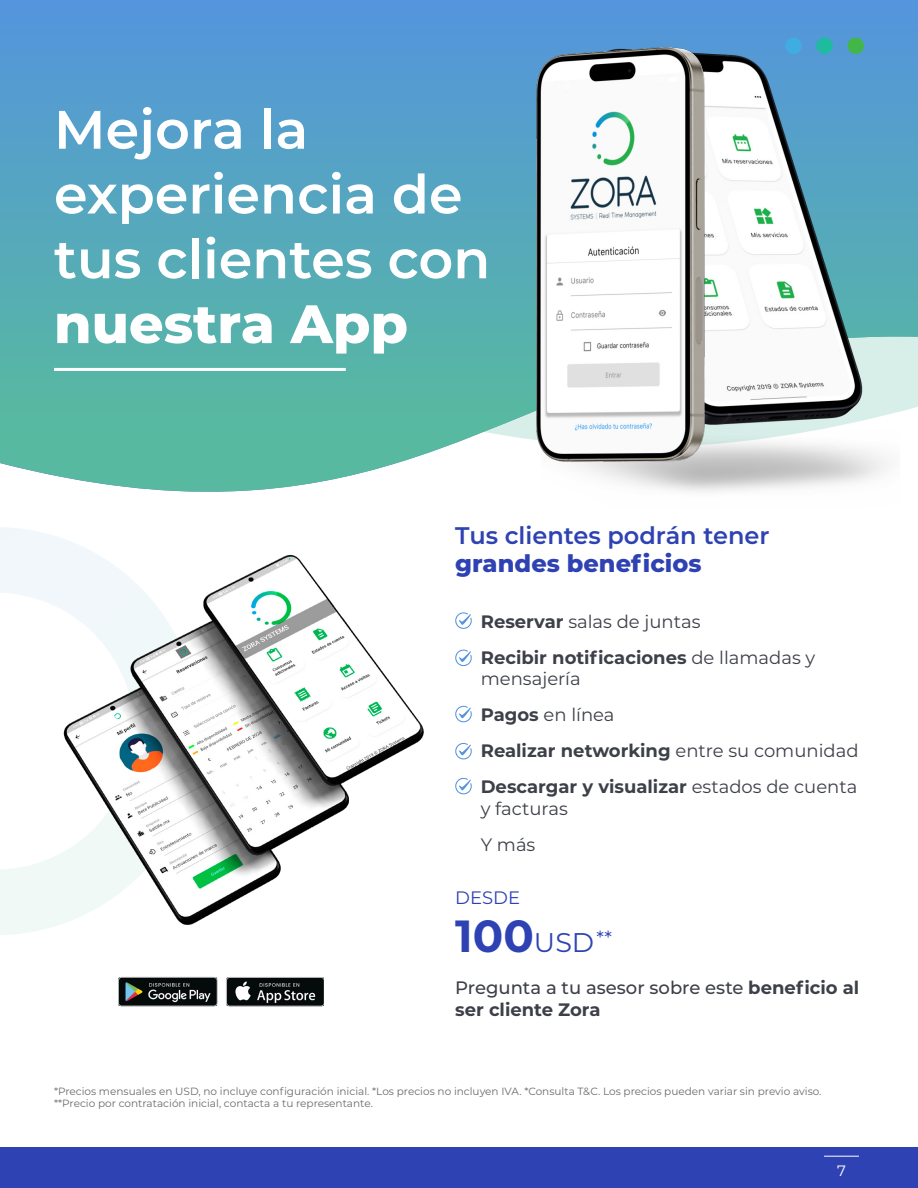
<style>
.page{position:relative;width:918px;height:1188px;background:#fff}
.page>*{position:absolute;margin:0;border:0;box-sizing:border-box;transform-origin:0 0}
.t1{font:600 54px/64.8px "Montserrat";color:#fff}
.t2{font:800 54px "Montserrat";color:#fff}
.t3{font:700 45px "Montserrat";color:#2f42b3}
.t4{font:600 24px "Montserrat";color:#2f42b3}
.t5{font:800 24px "Montserrat";color:#2f42b3}
.t6{font:19.5px "Montserrat";color:#2f42b3}
.t7{font:18px/36px "Montserrat";color:#3d4048}
.t8{font:700 18px/36px "Montserrat";color:#3d4048}
.t9{font:500 18px/21.6px "Montserrat";color:#3d4048}
.t10{font:18px "Montserrat";color:#2f42b3}
.t11{font:15px "Montserrat";color:#fff}
.t12{font:10.5px/12.6px "Montserrat";color:#6c696d}
.s1{font-weight:400}
.s2{font-weight:700}
.s3{font-weight:400;font-size:27px}
</style>
<div class="page">
<svg style="left:0;top:0;width:918px;height:492px;background:#5dabc0"></svg>
<svg style="left:0;top:527px;width:53px;height:408px"></svg>
<img style="left:542px;top:49px;width:358px;height:443px">
<img style="left:536px;top:48px;width:168px;height:414px">
<img style="left:48px;top:536px;width:376px;height:399px">
<div style="left:0;top:1148px;width:918px;height:40px;background:#2f42b3"></div>
<hr style="left:824px;top:1156px;width:35px;height:1px;background:#fff">
<div style="left:785px;top:38px;width:17px;height:16px;background:#40ade2;border-radius:50%"></div>
<div style="left:816px;top:38px;width:17px;height:16px;background:#1fbb9e;border-radius:50%"></div>
<div style="left:848px;top:38px;width:16px;height:16px;background:#42b649;border-radius:50%"></div>
<img style="left:226px;top:977px;width:98px;height:30px">
<img style="left:118px;top:976px;width:100px;height:31px">
<svg style="left:455px;top:612px;width:17px;height:17px"></svg>
<svg style="left:455px;top:650px;width:17px;height:16px"></svg>
<svg style="left:455px;top:706px;width:17px;height:16px"></svg>
<svg style="left:455px;top:743px;width:17px;height:16px"></svg>
<svg style="left:455px;top:778px;width:17px;height:16px"></svg>
<hr style="left:54px;top:368px;width:292px;height:3px;background:#fff">
<h1 class="t1" style="left:54px;top:95px;width:438px">Mejora la experiencia de tus clientes con</h1>
<h1 class="t2" style="left:54px;top:284px;width:356px">nuestra App</h1>
<h3 class="t4" style="left:455px;top:518px;width:316px">Tus clientes podrán tener</h3>
<h3 class="t5" style="left:455px;top:546px;width:248px">grandes beneficios</h3>
<h3 class="t8" style="left:481px;top:603px;width:336px">Reservar <span class="s1">salas de juntas<br></span>Recibir notificaciones <span class="s1">de llamadas y</span></h3>
<h3 class="t7" style="left:481px;top:660px;width:379px">mensajería<br><span class="s2">Pagos</span> en línea<br><span class="s2">Realizar networking</span> entre su comunidad<br><span class="s2">Descargar y visualizar</span> estados de cuenta</h3>
<h3 class="t7" style="left:481px;top:790px;width:89px">y facturas<br>Y más</h3>
<h3 class="t10" style="left:455px;top:885px;width:66px">DESDE</h3>
<h2 class="t3" style="left:455px;top:903px;width:141px">100<span class="s3">USD</span></h2>
<h3 class="t6" style="left:597px;top:925px;width:17px">**</h3>
<h3 class="t9" style="left:455px;top:976px;width:406px">Pregunta a tu asesor sobre este <span class="s2">beneficio al ser cliente Zora</span></h3>
<p class="t12" style="left:54px;top:1084px;width:769px">*Precios mensuales en USD, no incluye configuración inicial. *Los precios no incluyen IVA. *Consulta T&amp;C. Los precios pueden variar sin previo aviso. **Precio por contratación inicial, contacta a tu representante.</p>
<h3 class="t11" style="left:837px;top:1160px;width:10px">7</h3>
</div>
